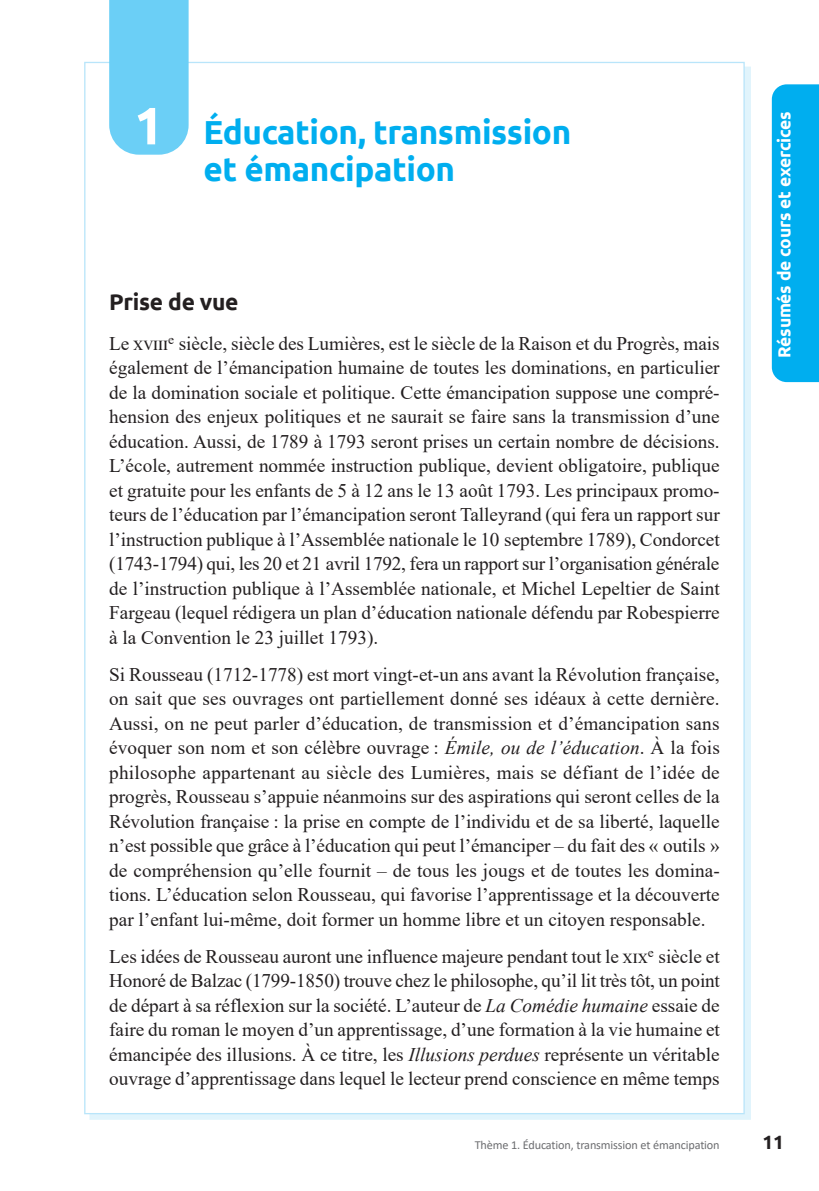
<style>
.page{position:relative;width:819px;height:1191px;background:#fff}
.page>*{position:absolute;margin:0;border:0;box-sizing:border-box;transform-origin:0 0}
.t1{font:700 33.25px/36.8px "Ubuntu";letter-spacing:-.01em;color:#00aeef}
.t2{font:700 22.75px "Ubuntu";letter-spacing:-.01em;color:#231f20}
.t3{font:19.25px/24.5px "Times New Roman";color:#231f20;text-align:justify}
.t4{font:700 19.25px "Ubuntu";color:#231f20}
.t5{font:700 17.5px "Ubuntu";letter-spacing:-.01em;color:#fff}
.t6{font:12.25px "Calibri";letter-spacing:-.01em;color:#6c6d70}
.s1{font-size:52.5px;color:#fff}
.s2{font-style:italic}
</style>
<div class="page">
<div style="left:84px;top:62px;width:660px;height:1052px;background:#fff;border:1px solid #b9e5fa"></div>
<div style="left:109px;top:0;width:80px;height:155px;background:#6bcff6"></div>
<svg style="left:771px;top:84px;width:48px;height:298px;background:#0fb2ef"></svg>
<h1 class="t1" style="left:203px;top:114px;width:369px;text-indent:-69px"><span class="s1">1</span> Éducation, transmission et émancipation</h1>
<p class="t2" style="left:109px;top:288px;width:131px">Prise de vue</p>
<p class="t3" style="left:109px;top:330px;width:612px">Le xviii<sup>e</sup> siècle, siècle des Lumières, est le siècle de la Raison et du Progrès, mais également de l’émancipation humaine de toutes les dominations, en particulier de la domination sociale et politique. Cette émancipation suppose une compré&shy;hension des enjeux politiques et ne saurait se faire sans la transmission d’une éducation. Aussi, de 1789 à 1793 seront prises un certain nombre de décisions.<br>L’école, autrement nommée instruction publique, devient obligatoire, publique et gratuite pour les enfants de 5 à 12 ans le 13 août 1793. Les principaux promo&shy;teurs de l’éducation par l’émancipation seront Talleyrand (qui fera un rapport sur l’instruction publique à l’Assemblée nationale le 10 septembre 1789), Condorcet (1743-1794) qui, les 20 et 21 avril 1792, fera un rapport sur l’organisation générale de l’instruction publique à l’Assemblée nationale, et Michel Lepeltier de Saint Fargeau (lequel rédigera un plan d’éducation nationale défendu par Robespierre à la Convention le 23 juillet 1793).</p>
<p class="t3" style="left:109px;top:661px;width:612px">Si Rousseau (1712-1778) est mort vingt-et-un ans avant la Révolution française, on sait que ses ouvrages ont partiellement donné ses idéaux à cette dernière.<br>Aussi, on ne peut parler d’éducation, de transmission et d’émancipation sans évoquer son nom et son célèbre ouvrage : <span class="s2">Émile, ou de l’éducation</span>. À la fois philosophe appartenant au siècle des Lumières, mais se défiant de l’idée de progrès, Rousseau s’appuie néanmoins sur des aspirations qui seront celles de la Révolution française : la prise en compte de l’individu et de sa liberté, laquelle n’est possible que grâce à l’éducation qui peut l’émanciper – du fait des « outils » de compréhension qu’elle fournit – de tous les jougs et de toutes les domina&shy;tions. L’éducation selon Rousseau, qui favorise l’apprentissage et la découverte par l’enfant lui-même, doit former un homme libre et un citoyen responsable.</p>
<p class="t3" style="left:109px;top:943px;width:612px">Les idées de Rousseau auront une influence majeure pendant tout le xix<sup>e</sup> siècle et Honoré de Balzac (1799-1850) trouve chez le philosophe, qu’il lit très tôt, un point de départ à sa réflexion sur la société. L’auteur de <span class="s2">La Comédie humaine</span> essaie de faire du roman le moyen d’un apprentissage, d’une formation à la vie humaine et émancipée des illusions. À ce titre, les <span class="s2">Illusions perdues</span> représente un véritable ouvrage d’apprentissage dans lequel le lecteur prend conscience en même temps</p>
<p class="t5" style="left:773px;top:358px;width:248px;rotate:-90deg">Résumés de cours et exercices</p>
<p class="t6" style="left:474px;top:1136px;width:246px">Thème 1. Éducation, transmission et émancipation</p>
<p class="t4" style="left:762px;top:1130px;width:23px">11</p>
</div>
